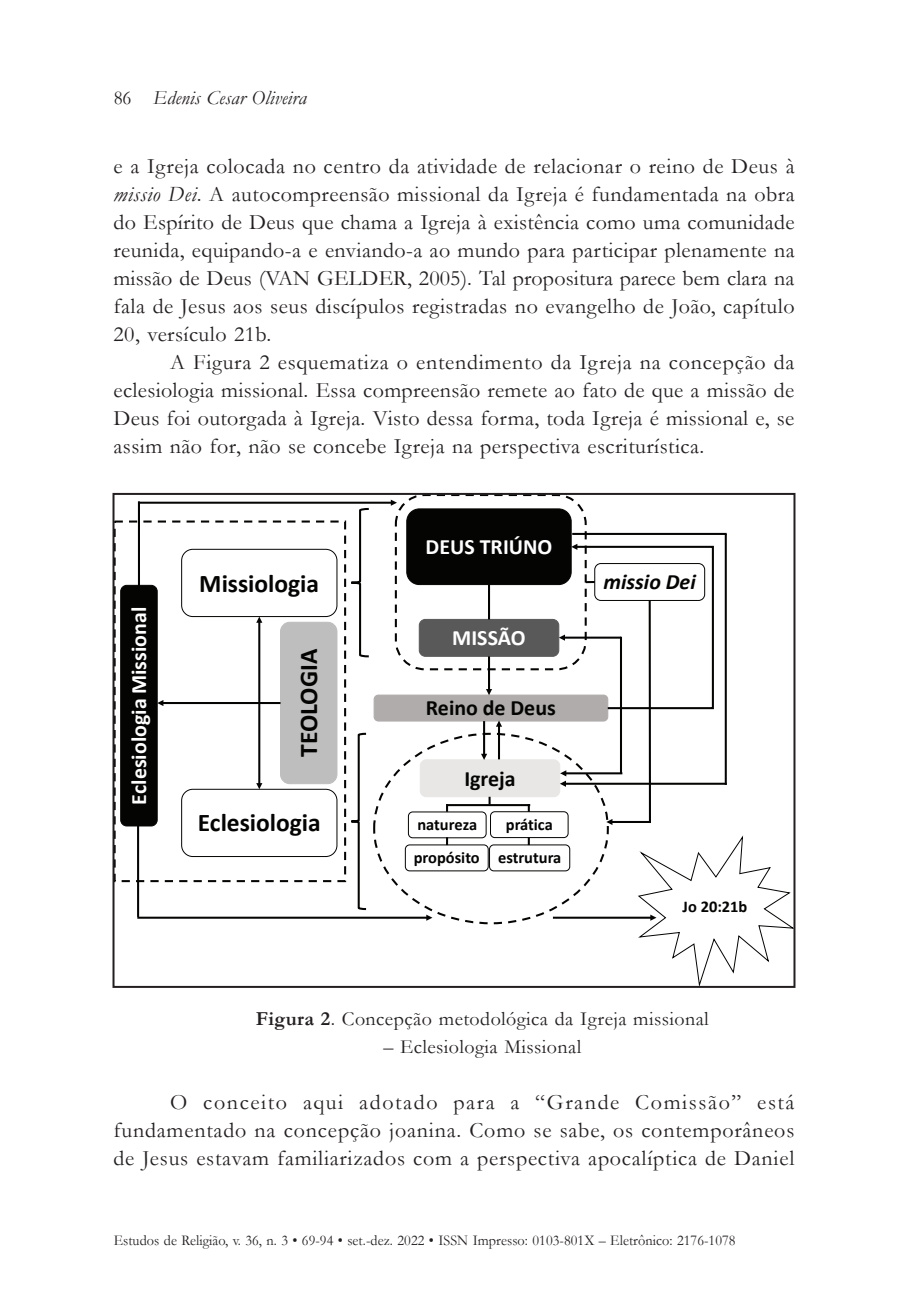
<style>
.page{position:relative;width:908px;height:1304px;background:#fff}
.page>*{position:absolute;margin:0;border:0;box-sizing:border-box;transform-origin:0 0}
.t1{font:700 25.6px "Calibri";color:#040503}
.t2{font:22px/28px "Garamond";letter-spacing:.025em;color:#231f20;text-align:justify}
.t3{font:700 22px "Calibri";color:#040503}
.t4{font:700 22px "Calibri";color:#fff}
.t5{font:italic 700 22px "Calibri";color:#040503}
.t6{font:700 21.8px "Calibri";color:#fff}
.t7{font:20px "Garamond";letter-spacing:.02em;color:#231f20}
.t8{font:italic 20px "Garamond";letter-spacing:.005em;color:#231f20}
.t9{font:700 16.4px/33px "Calibri";color:#040503}
.t10{font:15px "Garamond";letter-spacing:.005em;color:#231f20;scale:.95 1}
.s1{font-style:normal}
.s2{font-style:italic}
.s3{font-weight:700}
</style>
<div class="page">
<div style="left:406px;top:508px;width:165px;height:77px;background:#040503;border:1px solid #040503;border-radius:13px"></div>
<div style="left:418px;top:619px;width:141px;height:38px;background:#595959;border:1px solid #595959;border-radius:6px"></div>
<hr style="left:488px;top:585px;width:2px;height:34px;background:#040503">
<svg style="left:351px;top:507px;width:18px;height:151px"></svg>
<div style="left:181px;top:549px;width:156px;height:68px;border:1px solid #040503;border-radius:11px"></div>
<div style="left:373px;top:695px;width:235px;height:26px;background:#afacab;border:1px solid #afacab;border-radius:4px"></div>
<hr style="left:488px;top:656px;width:2px;height:34px;background:#040503">
<svg style="left:485px;top:689px;width:7px;height:6px"></svg>
<div style="left:420px;top:760px;width:139px;height:37px;background:#e8e7e6;border-radius:6px"></div>
<div style="left:419px;top:759px;width:141px;height:38px;border:1px solid #e8e7e6;border-radius:6px"></div>
<hr style="left:483px;top:721px;width:2px;height:34px;background:#040503">
<svg style="left:481px;top:754px;width:6px;height:6px"></svg>
<hr style="left:572px;top:533px;width:154px;height:2px;background:#040503">
<hr style="left:724px;top:534px;width:2px;height:251px;background:#040503">
<hr style="left:564px;top:783px;width:162px;height:2px;background:#040503">
<div style="left:408px;top:811px;width:78px;height:27px;border:1px solid #040503;border-radius:4px"></div>
<div style="left:404px;top:844px;width:84px;height:27px;border:1px solid #040503;border-radius:4px"></div>
<div style="left:489px;top:844px;width:81px;height:27px;border:1px solid #040503;border-radius:4px"></div>
<div style="left:490px;top:811px;width:78px;height:27px;border:1px solid #040503;border-radius:4px"></div>
<svg style="left:351px;top:732px;width:16px;height:179px"></svg>
<div style="left:181px;top:789px;width:156px;height:68px;border:1px solid #040503;border-radius:11px"></div>
<svg style="left:488px;top:797px;width:2px;height:7px"></svg>
<hr style="left:447px;top:804px;width:83px;height:2px;background:#040503">
<svg style="left:446px;top:804px;width:2px;height:8px"></svg>
<svg style="left:527px;top:804px;width:2px;height:8px"></svg>
<svg style="left:446px;top:837px;width:2px;height:8px"></svg>
<svg style="left:527px;top:837px;width:2px;height:8px"></svg>
<hr style="left:497px;top:726px;width:3px;height:33px;background:#040503">
<svg style="left:495px;top:721px;width:7px;height:6px"></svg>
<div style="left:394px;top:494px;width:192px;height:176px;border:2px dashed #040503;border-radius:29px"></div>
<svg style="left:571px;top:544px;width:143px;height:166px"></svg>
<hr style="left:648px;top:600px;width:2px;height:223px;background:#040503">
<hr style="left:611px;top:821px;width:39px;height:2px;background:#040503">
<svg style="left:606px;top:819px;width:6px;height:6px"></svg>
<hr style="left:619px;top:637px;width:2px;height:137px;background:#040503">
<hr style="left:563px;top:637px;width:57px;height:2px;background:#040503">
<svg style="left:558px;top:635px;width:6px;height:6px"></svg>
<hr style="left:565px;top:772px;width:57px;height:2px;background:#040503">
<svg style="left:559px;top:770px;width:7px;height:17px"></svg>
<div style="left:120px;top:585px;width:38px;height:241px;background:#040503;border:1px solid #040503;border-radius:6px"></div>
<hr style="left:138px;top:501px;width:2px;height:86px;background:#040503">
<hr style="left:138px;top:502px;width:253px;height:2px;background:#040503">
<svg style="left:390px;top:500px;width:7px;height:6px"></svg>
<hr style="left:137px;top:917px;width:290px;height:2px;background:#040503">
<svg style="left:426px;top:915px;width:6px;height:6px"></svg>
<hr style="left:137px;top:821px;width:2px;height:96px;background:#040503">
<div style="left:113px;top:520px;width:233px;height:362px;border:2px dashed #040503"></div>
<div style="left:280px;top:622px;width:57px;height:162px;background:#bfbebe;border:1px solid #bfbebe;border-radius:9px"></div>
<hr style="left:162px;top:702px;width:118px;height:2px;background:#040503">
<svg style="left:157px;top:700px;width:6px;height:6px"></svg>
<hr style="left:258px;top:622px;width:2px;height:162px;background:#040503">
<svg style="left:256px;top:783px;width:6px;height:6px"></svg>
<svg style="left:256px;top:617px;width:6px;height:6px"></svg>
<hr style="left:552px;top:917px;width:99px;height:2px;background:#040503">
<svg style="left:636px;top:835px;width:156px;height:150px"></svg>
<div style="left:112px;top:493px;width:683px;height:495px;border:2px solid #231f20"></div>
<p class="t8" style="left:114px;top:84px;width:194px"><span class="s1">86</span> Edenis Cesar Oliveira</p>
<p class="t2" style="left:113px;top:152px;width:682px">e a Igreja colocada no centro da atividade de relacionar o reino de Deus à <span class="s2">missio Dei</span>. A autocompreensão missional da Igreja é fundamentada na obra do Espírito de Deus que chama a Igreja à existência como uma comunidade reunida, equipando-a e enviando-a ao mundo para participar plenamente na missão de Deus (VAN GELDER, 2005). Tal propositura parece bem clara na fala de Jesus aos seus discípulos registradas no evangelho de João, capítulo 20, versículo 21b.</p>
<p class="t2" style="left:113px;top:348px;width:682px;text-indent:57px">A Figura 2 esquematiza o entendimento da Igreja na concepção da eclesiologia missional. Essa compreensão remete ao fato de que a missão de Deus foi outorgada à Igreja. Visto dessa forma, toda Igreja é missional e, se assim não for, não se concebe Igreja na perspectiva escriturística.</p>
<p class="t4" style="left:425px;top:531px;width:128px">DEUS TRIÚNO</p>
<p class="t6" style="left:124px;top:805px;width:199px;rotate:-90deg">Eclesiologia Missional</p>
<p class="t1" style="left:199px;top:565px;width:121px">Missiologia</p>
<p class="t5" style="left:603px;top:566px;width:93px">missio Dei</p>
<p class="t1" style="left:290px;top:757px;width:110px;rotate:-90deg">TEOLOGIA</p>
<p class="t4" style="left:452px;top:622px;width:75px">MISSÃO</p>
<p class="t3" style="left:425px;top:692px;width:131px">Reino de Deus</p>
<p class="t3" style="left:464px;top:763px;width:53px">Igreja</p>
<p class="t9" style="left:413px;top:808px;width:149px">natureza<br>propósito estrutura</p>
<p class="t1" style="left:198px;top:805px;width:124px">Eclesiologia</p>
<p class="t9" style="left:505px;top:808px;width:48px">prática</p>
<p class="t9" style="left:682px;top:890px;width:66px">Jo 20:21b</p>
<p class="t7" style="left:256px;top:1006px;width:454px"><span class="s3">Figura 2</span>. Concepção metodológica da Igreja missional</p>
<p class="t7" style="left:383px;top:1034px;width:199px">– Eclesiologia Missional</p>
<p class="t2" style="left:113px;top:1088px;width:682px;text-indent:57px">O conceito aqui adotado para a “Grande Comissão” está fundamentado na concepção joanina. Como se sabe, os contemporâneos de Jesus estavam familiarizados com a perspectiva apocalíptica de Daniel</p>
<p class="t10" style="left:114px;top:1230px;width:656px">Estudos de Religião, v. 36, n. 3 • 69-94 • set.-dez. 2022 • ISSN Impresso: 0103-801X – Eletrônico: 2176-1078</p>
</div>
